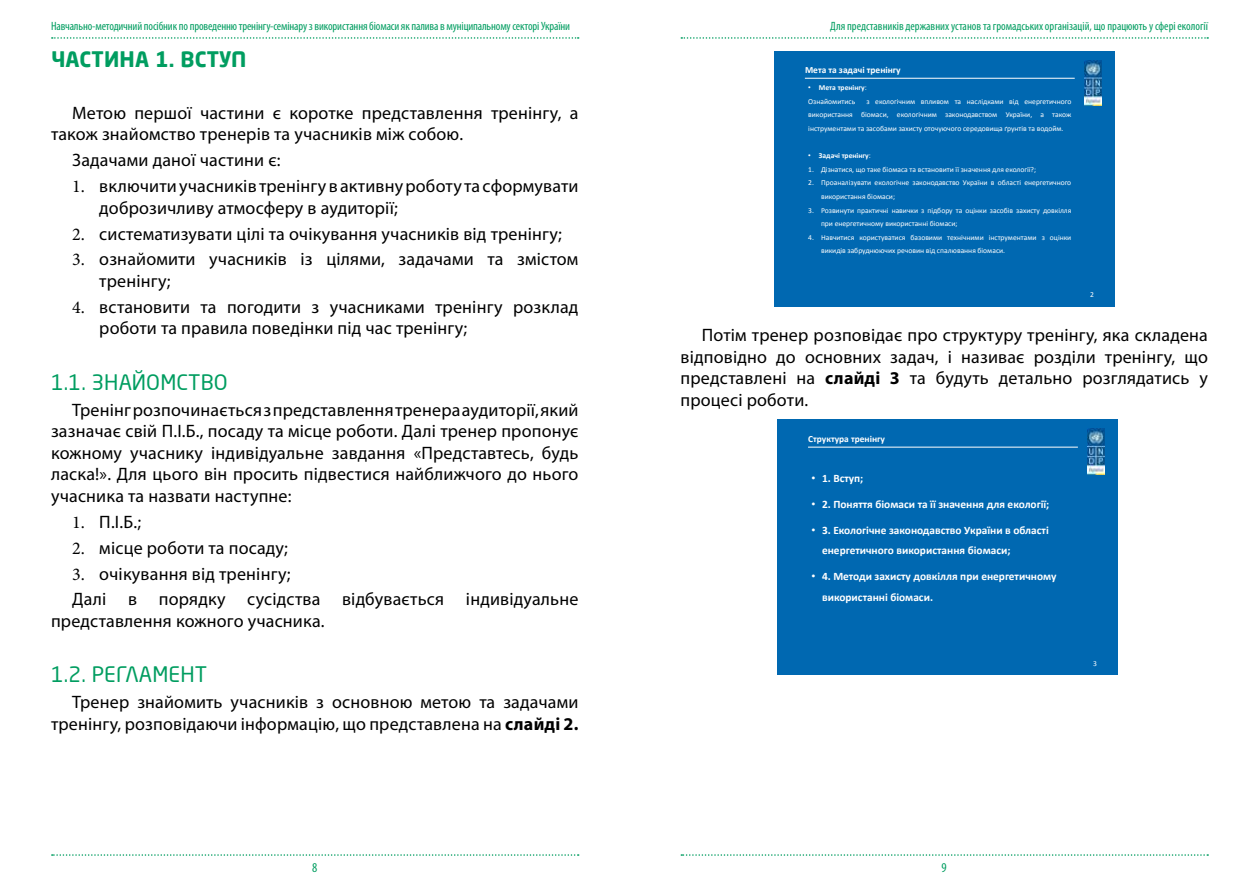
<style>
.page{position:relative;width:1259px;height:893px;background:#fff}
.page>*{position:absolute;margin:0;border:0;box-sizing:border-box;transform-origin:0 0}
.t1{font:21px "Neo Sans Pro";letter-spacing:.01em;color:#009d60}
.t2{font:700 21px "Neo Sans Pro";letter-spacing:.01em;color:#009d60}
.t3{font:18px/21.6px "Myriad Pro";letter-spacing:.01em;color:#000}
.t4{font:condensed 13.5px "Myriad Pro";color:#009d60}
.t5{font:condensed 12px "Myriad Pro";letter-spacing:-.01em;color:#009d60}
.t6{font:700 11.4px/20.4px "Calibri";color:#fff}
.t7{font:700 9.45px "Calibri";color:#fff}
.t8{font:7.5px/13.6px "Calibri";color:#fff}
.t9{font:700 7.5px "Calibri";color:#fff}
.s1{font-family:"Minion Pro"}
.s2{font-weight:700}
.s3{font-family:"Arial"}
.s4{font-family:"Arial";font-weight:400}
.s5{font-weight:400}
</style>
<div class="page">
<svg style="left:52px;top:37px;width:527px;height:2px"></svg>
<svg style="left:681px;top:37px;width:527px;height:2px"></svg>
<svg style="left:52px;top:854px;width:527px;height:2px"></svg>
<svg style="left:681px;top:854px;width:527px;height:2px"></svg>
<div style="left:774px;top:51px;width:340px;height:255px;background:#0068b1"></div>
<img style="left:1084px;top:60px;width:17px;height:45px">
<hr style="left:805px;top:78px;width:269px;height:1px;background:#fff">
<div style="left:777px;top:420px;width:340px;height:255px;background:#0068b1"></div>
<img style="left:1087px;top:429px;width:18px;height:45px">
<hr style="left:808px;top:447px;width:270px;height:1px;background:#fff">
<p class="t5" style="left:51px;top:19px;width:520px">Навчально-методичний посібник по проведенню тренінгу-семінару з використання біомаси як палива в муніципальному секторі України</p>
<p class="t5" style="left:830px;top:19px;width:379px">Для представників державних установ та громадських організацій, що працюють у сфері екології</p>
<p class="t2" style="left:51px;top:46px;width:197px">ЧАСТИНА 1. ВСТУП</p>
<p class="t3" style="left:51px;top:102px;width:529px;text-indent:21px">Метою першої частини є коротке представлення тренінгу, а також знайомство тренерів та учасників між собою.</p>
<p class="t3" style="left:72px;top:149px;width:210px">Задачами даної частини є:</p>
<p class="t3" style="left:99px;top:175px;width:481px;text-indent:-27px"><span class="s1">1.</span> включити учасників тренінгу в активну роботу та сформувати доброзичливу атмосферу в аудиторії;</p>
<p class="t3" style="left:72px;top:222px;width:491px"><span class="s1">2.</span> систематизувати цілі та очікування учасників від тренінгу;</p>
<p class="t3" style="left:99px;top:248px;width:481px;text-indent:-27px"><span class="s1">3.</span> ознайомити учасників із цілями, задачами та змістом тренінгу;</p>
<p class="t3" style="left:99px;top:296px;width:480px;text-indent:-27px"><span class="s1">4.</span> встановити та погодити з учасниками тренінгу розклад роботи та правила поведінки під час тренінгу;</p>
<p class="t1" style="left:51px;top:369px;width:178px">1.1. ЗНАЙОМСТВО</p>
<p class="t3" style="left:51px;top:398px;width:529px;text-align:justify;text-indent:21px">Тренінг розпочинається з представлення тренера аудиторії, який зазначає свій П.І.Б., посаду та місце роботи. Далі тренер пропонує кожному учаснику індивідуальне завдання «Представтесь, будь ласка!». Для цього він просить підвестися найближчого до нього учасника та назвати наступне:</p>
<p class="t3" style="left:72px;top:511px;width:70px"><span class="s1">1.</span> П.І.Б.;</p>
<p class="t3" style="left:72px;top:537px;width:217px"><span class="s1">2.</span> місце роботи та посаду;</p>
<p class="t3" style="left:72px;top:560px;width:507px;line-height:25.8px"><span class="s1">3.</span> очікування від тренінгу;<br>Далі в порядку сусідства відбувається індивідуальне</p>
<p class="t3" style="left:51px;top:610px;width:275px">представлення кожного учасника.</p>
<p class="t1" style="left:51px;top:662px;width:158px">1.2. РЕГЛАМЕНТ</p>
<p class="t3" style="left:51px;top:691px;width:529px;text-align:right">Тренер знайомить учасників з основною метою та задачами тренінгу, розповідаючи інформацію, що представлена на <span class="s2">слайді 2.</span></p>
<p class="t4" style="left:312px;top:859px;width:7px">8</p>
<p class="t7" style="left:805px;top:63px;width:97px">Мета та задачі тренінгу</p>
<p class="t8" style="left:808px;top:81px;width:60px"><span class="s3">•</span> <span class="s2">Мета тренінгу</span>:<br>Ознайомитись</p>
<p class="t8" style="left:808px;top:94px;width:264px;text-align:justify;text-indent:58px">з екологічним впливом та наслідками від енергетичного використання біомаси, екологічним законодавством України, а також інструментами та засобами захисту оточуючого середовища ґрунтів та водойм.</p>
<p class="t9" style="left:808px;top:151px;width:64px"><span class="s4">•</span> Задачі тренінгу<span class="s5">:</span></p>
<p class="t8" style="left:808px;top:163px;width:229px">1. Дізнатися, що таке біомаса та встановити її значення для екології?;</p>
<p class="t8" style="left:821px;top:176px;width:252px;text-indent:-13px">2. Проаналізувати екологічне законодавство України в області енергетичного використання біомаси;</p>
<p class="t8" style="left:821px;top:203px;width:252px;text-indent:-13px">3. Розвинути практичні навички з підбору та оцінки засобів захисту довкілля при енергетичному використанні біомаси;</p>
<p class="t8" style="left:821px;top:231px;width:252px;text-indent:-13px">4. Навчитися користуватися базовими технічними інструментами з оцінки викидів забруднюючих речовин від спалювання біомаси.</p>
<p class="t8" style="left:1090px;top:288px;width:5px">2</p>
<p class="t3" style="left:680px;top:324px;width:529px;text-align:justify;text-indent:21px">Потім тренер розповідає про структуру тренінгу, яка складена відповідно до основних задач, і називає розділи тренінгу, що представлені на <span class="s2">слайді 3</span> та будуть детально розглядатись у процесі роботи.</p>
<p class="t7" style="left:808px;top:432px;width:78px">Структура тренінгу</p>
<p class="t6" style="left:811px;top:468px;width:53px"><span class="s4">•</span> 1. Вступ;</p>
<p class="t6" style="left:811px;top:494px;width:239px"><span class="s4">•</span> 2. Поняття біомаси та її значення для екології;</p>
<p class="t6" style="left:822px;top:520px;width:228px;text-indent:-11px"><span class="s4">•</span> 3. Екологічне законодавство України в області енергетичного використання біомаси;</p>
<p class="t6" style="left:822px;top:566px;width:236px;text-indent:-11px"><span class="s4">•</span> 4. Методи захисту довкілля при енергетичному використанні біомаси.</p>
<p class="t8" style="left:1093px;top:656px;width:5px">3</p>
<p class="t4" style="left:941px;top:859px;width:7px">9</p>
</div>
